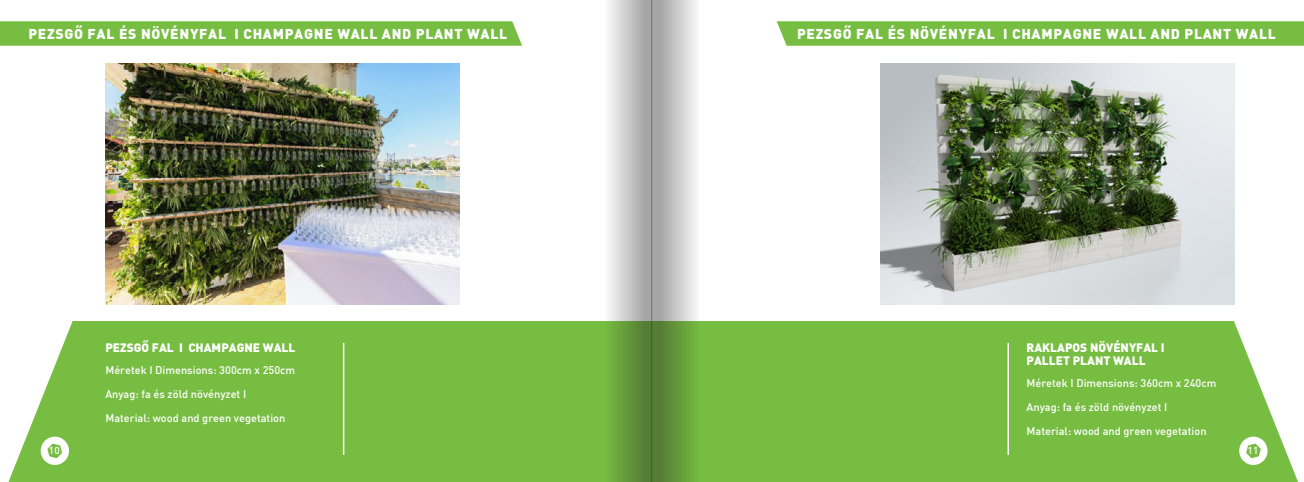
<style>
.page{position:relative;width:1304px;height:482px;background:#fff}
.page>*{position:absolute;margin:0;border:0;box-sizing:border-box;transform-origin:0 0}
.t1{font:14px "Din M Black";letter-spacing:.05em;color:#fff}
.t2{font:12px "Din M Black";color:#fff}
.t3{font:500 11px "DIN";color:#fff}
.t4{font:500 10px "DIN";color:#fff}
</style>
<div class="page">
<svg style="left:0;top:21px;width:522px;height:25px;background:#7abe47"></svg>
<div style="left:8px;top:321px;width:569px;height:161px;background:#77bd42"></div>
<div style="left:727px;top:321px;width:571px;height:161px;background:#77bd42"></div>
<hr style="left:1007px;top:343px;width:2px;height:112px;background:#fff">
<svg style="left:41px;top:437px;width:28px;height:28px"></svg>
<svg style="left:1239px;top:437px;width:29px;height:28px"></svg>
<svg style="left:652px;top:0;width:75px;height:482px"></svg>
<svg style="left:577px;top:0;width:74px;height:482px"></svg>
<hr style="left:651px;top:0;width:1px;height:482px;background:#231f20">
<hr style="left:343px;top:343px;width:1px;height:112px;background:#fff">
<img style="left:880px;top:64px;width:354px;height:240px">
<img style="left:105px;top:64px;width:354px;height:240px">
<svg style="left:777px;top:21px;width:527px;height:25px;background:#7bbe47"></svg>
<p class="t1" style="left:28px;top:24px;width:480px">PEZSGŐ FAL ÉS NÖVÉNYFAL I CHAMPAGNE WALL AND PLANT WALL</p>
<p class="t2" style="left:105px;top:340px;width:191px">PEZSGŐ FAL I CHAMPAGNE WALL</p>
<p class="t3" style="left:105px;top:363px;width:191px">Méretek I Dimensions: 300cm x 250cm</p>
<p class="t3" style="left:105px;top:387px;width:142px">Anyag: fa és zöld növényzet I</p>
<p class="t3" style="left:105px;top:411px;width:182px">Material: wood and green vegetation</p>
<p class="t1" style="left:797px;top:24px;width:480px">PEZSGŐ FAL ÉS NÖVÉNYFAL I CHAMPAGNE WALL AND PLANT WALL</p>
<p class="t2" style="left:1027px;top:340px;width:140px">RAKLAPOS NÖVÉNYFAL I</p>
<p class="t2" style="left:1027px;top:353px;width:121px">PALLET PLANT WALL</p>
<p class="t3" style="left:1027px;top:376px;width:191px">Méretek I Dimensions: 360cm x 240cm</p>
<p class="t3" style="left:1027px;top:400px;width:142px">Anyag: fa és zöld növényzet I</p>
<p class="t3" style="left:1027px;top:424px;width:182px">Material: wood and green vegetation</p>
<p class="t4" style="left:49px;top:444px;width:13px">10</p>
<p class="t4" style="left:1247px;top:444px;width:13px">11</p>
</div>
